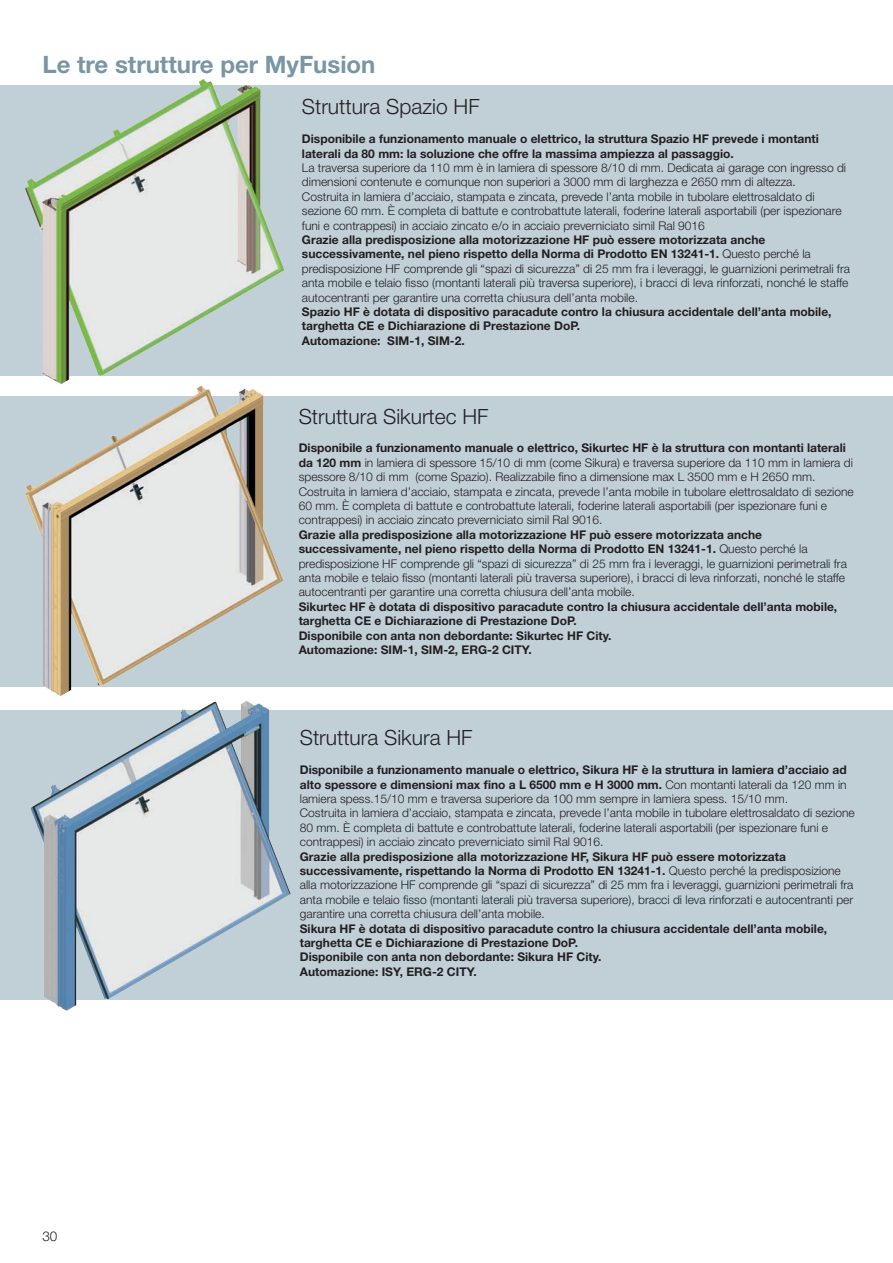
<style>
.page{position:relative;width:893px;height:1263px;background:#fff}
.page>*{position:absolute;margin:0;border:0;box-sizing:border-box;transform-origin:0 0}
.t1{font:700 24px "Helvetica Neue";color:#7896a5}
.t2{font:300 21px "Helvetica Neue";color:#231f20}
.t3{font:300 13.5px "Helvetica Neue";color:#231f20}
.t4{font:300 12px/14.4px "Helvetica Neue";color:#231f20}
.t5{font:700 12px/14.4px "Helvetica Neue";color:#231f20}
.s1{font-weight:700}
.s2{font-weight:300}
</style>
<div class="page">
<div style="left:0;top:85px;width:893px;height:290px;background:#c1cfd7"></div>
<div style="left:0;top:396px;width:893px;height:291px;background:#c1cfd7"></div>
<div style="left:0;top:710px;width:893px;height:289px;background:#c1cfd7"></div>
<img style="left:0;top:79px;width:289px;height:617px">
<img style="left:0;top:701px;width:296px;height:310px">
<p class="t1" style="left:43px;top:49px;width:334px">Le tre strutture per MyFusion</p>
<p class="t2" style="left:302px;top:94px;width:179px">Struttura Spazio HF</p>
<p class="t5" style="left:302px;top:131px;width:519px">Disponibile a funzionamento manuale o elettrico, la struttura Spazio HF prevede i montanti laterali da 80 mm: la soluzione che offre la massima ampiezza al passaggio.</p>
<p class="t4" style="left:302px;top:160px;width:546px">La traversa superiore da 110 mm è in lamiera di spessore 8/10 di mm. Dedicata ai garage con ingresso di dimensioni contenute e comunque non superiori a 3000 mm di larghezza e 2650 mm di altezza.</p>
<p class="t4" style="left:302px;top:189px;width:541px">Costruita in lamiera d’acciaio, stampata e zincata, prevede l’anta mobile in tubolare elettrosaldato di sezione 60 mm. È completa di battute e controbattute laterali, foderine laterali asportabili (per ispezionare funi e contrappesi) in acciaio zincato e/o in acciaio preverniciato simil Ral 9016</p>
<p class="t4" style="left:302px;top:232px;width:550px"><span class="s1">Grazie alla predisposizione alla motorizzazione HF può essere motorizzata anche successivamente, nel pieno rispetto della Norma di Prodotto EN 13241-1.</span> Questo perché la predisposizione HF comprende gli “spazi di sicurezza” di 25 mm fra i leveraggi, le guarnizioni perimetrali fra anta mobile e telaio fisso (montanti laterali più traversa superiore), i bracci di leva rinforzati, nonché le staffe autocentranti per garantire una corretta chiusura dell’anta mobile.</p>
<p class="t5" style="left:302px;top:304px;width:531px">Spazio HF è dotata di dispositivo paracadute contro la chiusura accidentale dell’anta mobile, targhetta CE e Dichiarazione di Prestazione DoP.</p>
<p class="t5" style="left:302px;top:333px;width:164px">Automazione: SIM-1, SIM-2.</p>
<p class="t2" style="left:299px;top:403px;width:191px">Struttura Sikurtec HF</p>
<p class="t4" style="left:299px;top:441px;width:556px"><span class="s1">Disponibile a funzionamento manuale o elettrico, Sikurtec HF è la struttura con montanti laterali da 120 mm</span> in lamiera di spessore 15/10 di mm (come Sikura) e traversa superiore da 110 mm in lamiera di spessore 8/10 di mm (come Spazio). Realizzabile fino a dimensione max L 3500 mm e H 2650 mm.</p>
<p class="t4" style="left:299px;top:484px;width:557px">Costruita in lamiera d’acciaio, stampata e zincata, prevede l’anta mobile in tubolare elettrosaldato di sezione<br>60 mm. È completa di battute e controbattute laterali, foderine laterali asportabili (per ispezionare funi e contrappesi) in acciaio zincato preverniciato simil Ral 9016.</p>
<p class="t4" style="left:299px;top:527px;width:550px"><span class="s1">Grazie alla predisposizione alla motorizzazione HF può essere motorizzata anche successivamente, nel pieno rispetto della Norma di Prodotto EN 13241-1.</span> Questo perché la predisposizione HF comprende gli “spazi di sicurezza” di 25 mm fra i leveraggi, le guarnizioni perimetrali fra anta mobile e telaio fisso (montanti laterali più traversa superiore), i bracci di leva rinforzati, nonché le staffe autocentranti per garantire una corretta chiusura dell’anta mobile.</p>
<p class="t5" style="left:299px;top:599px;width:540px">Sikurtec HF è dotata di dispositivo paracadute contro la chiusura accidentale dell’anta mobile, targhetta CE e Dichiarazione di Prestazione DoP.</p>
<p class="t5" style="left:299px;top:628px;width:314px">Disponibile con anta non debordante: Sikurtec HF City.</p>
<p class="t5" style="left:299px;top:642px;width:235px">Automazione: SIM-1, SIM-2, ERG-2 CITY.</p>
<p class="t3" style="left:43px;top:1228px;width:16px">30</p>
<p class="t2" style="left:300px;top:725px;width:174px">Struttura Sikura HF</p>
<p class="t5" style="left:300px;top:762px;width:548px;text-align:justify">Disponibile a funzionamento manuale o elettrico, Sikura HF è la struttura in lamiera d’acciaio ad alto spessore e dimensioni max fino a L 6500 mm e H 3000 mm. <span class="s2">Con montanti laterali da 120 mm in lamiera spess.15/10 mm e traversa superiore da 100 mm sempre in lamiera spess. 15/10 mm.</span></p>
<p class="t4" style="left:300px;top:806px;width:556px">Costruita in lamiera d’acciaio, stampata e zincata, prevede l’anta mobile in tubolare elettrosaldato di sezione<br>80 mm. È completa di battute e controbattute laterali, foderine laterali asportabili (per ispezionare funi e contrappesi) in acciaio zincato preverniciato simil Ral 9016.</p>
<p class="t4" style="left:300px;top:849px;width:555px"><span class="s1">Grazie alla predisposizione alla motorizzazione HF, Sikura HF può essere motorizzata successivamente, rispettando la Norma di Prodotto EN 13241-1.</span> Questo perché la predisposizione alla motorizzazione HF comprende gli “spazi di sicurezza” di 25 mm fra i leveraggi, guarnizioni perimetrali fra anta mobile e telaio fisso (montanti laterali più traversa superiore), bracci di leva rinforzati e autocentranti per garantire una corretta chiusura dell’anta mobile.</p>
<p class="t5" style="left:300px;top:921px;width:529px">Sikura HF è dotata di dispositivo paracadute contro la chiusura accidentale dell’anta mobile, targhetta CE e Dichiarazione di Prestazione DoP.</p>
<p class="t5" style="left:300px;top:950px;width:303px">Disponibile con anta non debordante: Sikura HF City.</p>
<p class="t5" style="left:300px;top:964px;width:178px">Automazione: ISY, ERG-2 CITY.</p>
</div>
